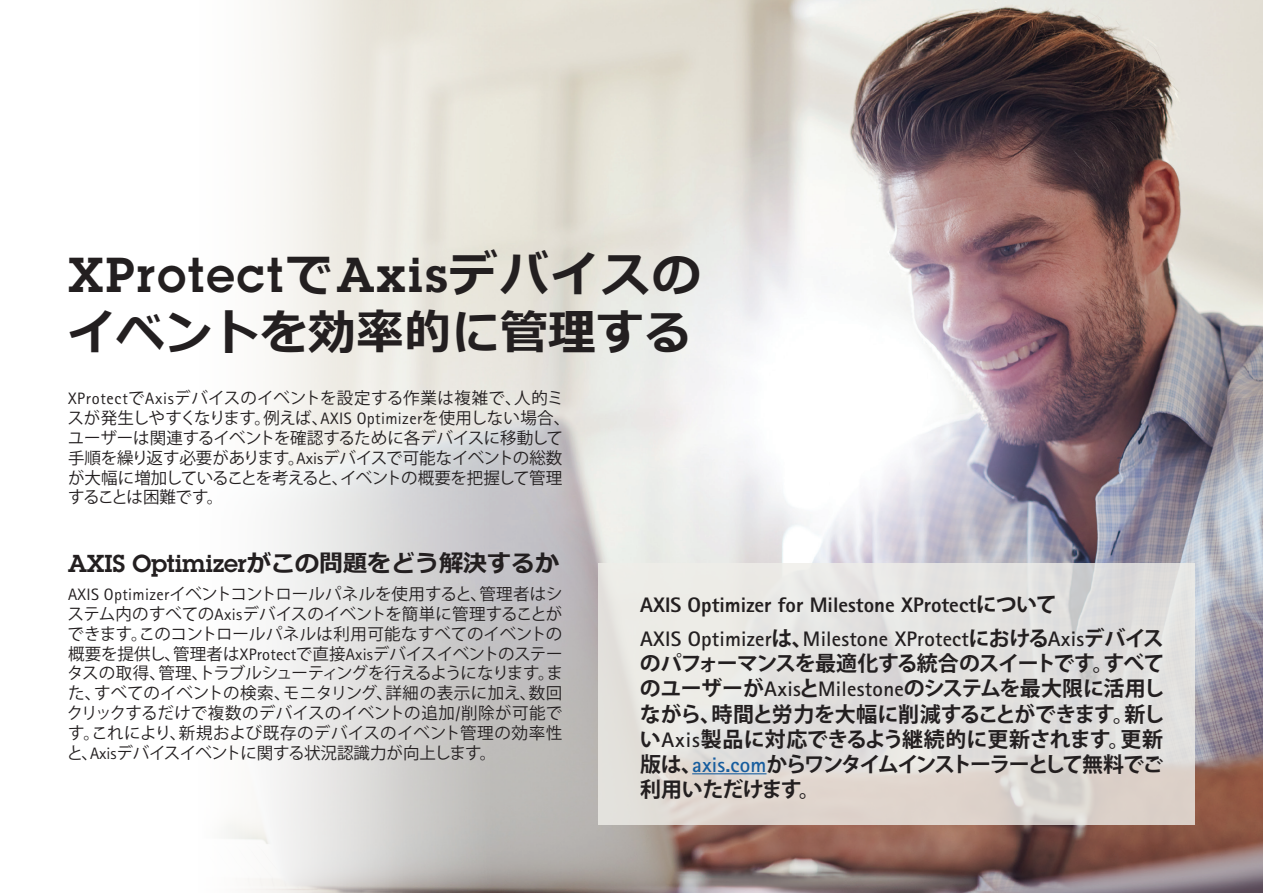
<style>
.page{position:relative;width:1263px;height:893px;background:#fff}
.page>*{position:absolute;margin:0;border:0;box-sizing:border-box;transform-origin:0 0}
.t1{font:700 48px/57.6px "Meiryo";color:#231f20}
.t2{font:600 24px "Lubalin Graph ECG";color:#231f20}
.t3{font:700 21px/25.2px "Koz Go Pro";letter-spacing:-.075em;color:#231f20;text-align:justify}
.t4{font:800 21px "Rotis Sans Serif Pro";color:#231f20}
.t5{font:16.5px/19.8px "Koz Go Pro";letter-spacing:-.015em;color:#231f20}
.s1{font-family:"Lubalin Graph ECG";font-weight:600}
.s2{font-family:"Rotis Sans Serif Pro"}
.s3{font-family:"Meiryo";font-weight:700}
.s4{font-family:"Koz Go Pro";font-weight:700}
.s5{font-family:"Rotis Sans Serif Pro";color:#175d9e}
</style>
<div class="page">
<img style="left:226px;top:0;width:1037px;height:893px">
<svg style="left:598px;top:563px;width:597px;height:262px;background:#e2dfdc"></svg>
<hr style="left:692px;top:773px;width:74px;height:1px;background:#175d9e">
<p class="t1" style="left:68px;top:249px;width:634px"><span class="s1">XProtect</span>で<span class="s1">Axis</span>デバイスのイベントを効率的に管理する</p>
<p class="t5" style="left:67px;top:389px;width:504px"><span class="s2">XProtect</span>で<span class="s2">Axis</span>デバイスのイベントを設定する作業は複雑で、人的ミスが発生しやすくなります。例えば、<span class="s2">AXIS Optimizer</span>を使用しない場合、ユーザーは関連するイベントを確認するために各デバイスに移動して手順を繰り返す必要があります。<span class="s2">Axis</span>デバイスで可能なイベントの総数が大幅に増加していることを考えると、イベントの概要を把握して管理することは困難です。</p>
<p class="t2" style="left:68px;top:547px;width:493px">AXIS Optimizer<span class="s3">がこの問題をどう解決するか</span></p>
<p class="t5" style="left:67px;top:585px;width:498px;text-align:justify"><span class="s2">AXIS Optimizer</span>イベントコントロールパネルを使用すると、管理者はシステム内のすべての<span class="s2">Axis</span>デバイスのイベントを簡単に管理することができます。このコントロールパネルは利用可能なすべてのイベントの概要を提供し、管理者は<span class="s2">XProtect</span>で直接<span class="s2">Axis</span>デバイスイベントのステータスの取得、管理、トラブルシューティングを行えるようになります。また、すべてのイベントの検索、モニタリング、詳細の表示に加え、数回クリックするだけで複数のデバイスのイベントの追加<span class="s2">/</span>削除が可能です。これにより、新規および既存のデバイスのイベント管理の効率性と、<span class="s2">Axis</span>デバイスイベントに関する状況認識力が向上します。</p>
<p class="t4" style="left:640px;top:592px;width:418px">AXIS Optimizer for Milestone XProtect<span class="s4">について</span></p>
<p class="t3" style="left:640px;top:627px;width:526px"><span class="s2">AXIS Optimizer</span>は、<span class="s2">Milestone XProtect</span>における<span class="s2">Axis</span>デバイスのパフォーマンスを最適化する統合のスイートです。すべてのユーザーが<span class="s2">Axis</span>と<span class="s2">Milestone</span>のシステムを最大限に活用しながら、時間と労力を大幅に削減することができます。新しい<span class="s2">Axis</span>製品に対応できるよう継続的に更新されます。更新版は、<span class="s5">axis.com</span>からワンタイムインストーラーとして無料でご利用いただけます。</p>
</div>
